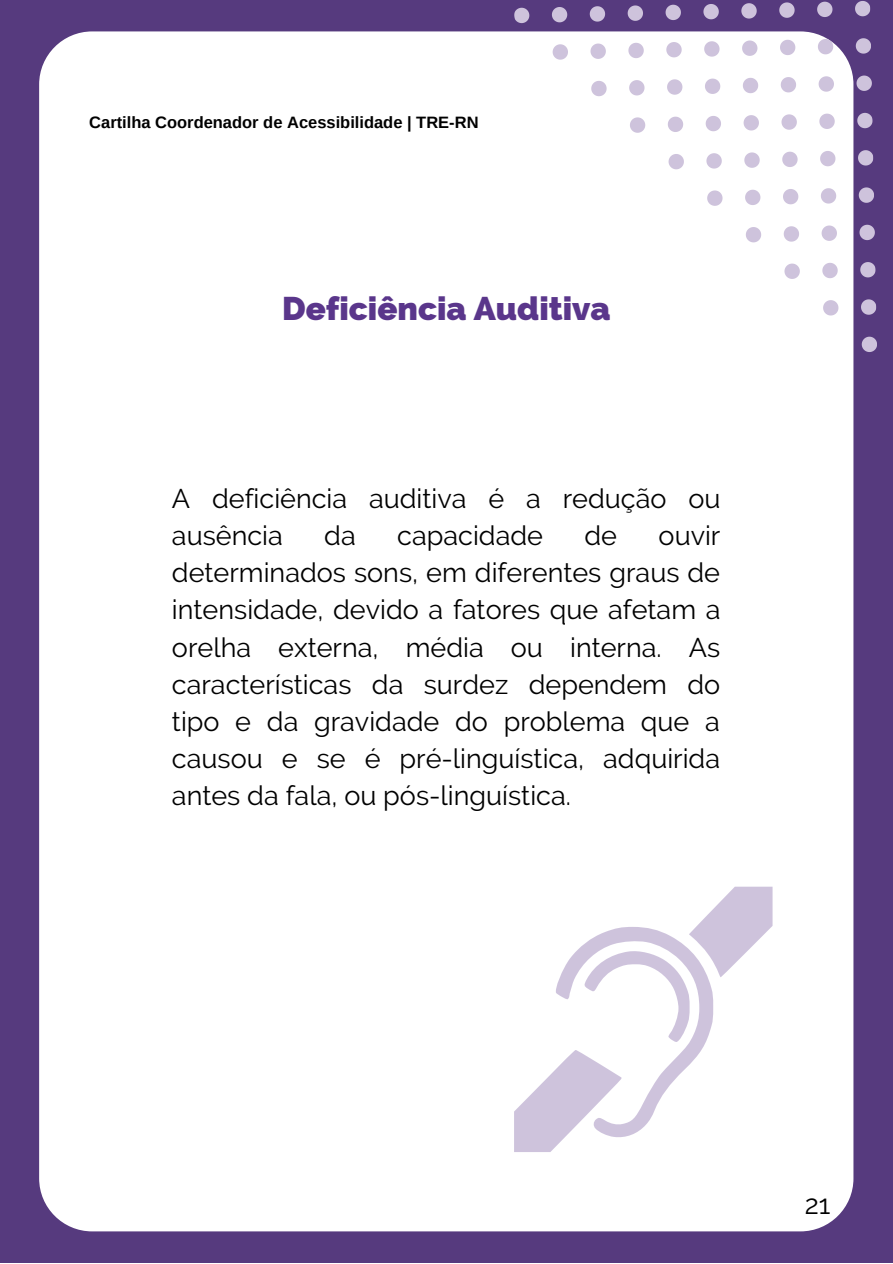
<style>
.page{position:relative;width:893px;height:1264px;background:#fff}
.page>*{position:absolute;margin:0;border:0;box-sizing:border-box;transform-origin:0 0}
.t1{font:800 33px "Raleway";color:#5a368b}
.t2{font:27px/37px "Raleway";color:#000}
.t3{font:700 16.5px "Arimo";color:#000}
</style>
<div class="page">
<div style="left:0;top:0;width:892px;height:1262px;background:#563a7e"></div>
<div style="left:39px;top:31px;width:814px;height:1200px;background:#fff;border-radius:53px"></div>
<svg style="left:861px;top:336px;width:16px;height:16px"></svg>
<svg style="left:861px;top:299px;width:15px;height:16px"></svg>
<svg style="left:823px;top:300px;width:15px;height:15px"></svg>
<svg style="left:860px;top:262px;width:15px;height:15px"></svg>
<svg style="left:822px;top:263px;width:15px;height:15px"></svg>
<svg style="left:784px;top:263px;width:15px;height:16px"></svg>
<svg style="left:859px;top:224px;width:15px;height:16px"></svg>
<svg style="left:821px;top:225px;width:16px;height:16px"></svg>
<svg style="left:783px;top:226px;width:16px;height:16px"></svg>
<svg style="left:746px;top:227px;width:15px;height:15px"></svg>
<svg style="left:858px;top:187px;width:16px;height:16px"></svg>
<svg style="left:821px;top:188px;width:15px;height:16px"></svg>
<svg style="left:783px;top:189px;width:15px;height:15px"></svg>
<svg style="left:745px;top:189px;width:15px;height:16px"></svg>
<svg style="left:707px;top:190px;width:15px;height:16px"></svg>
<svg style="left:858px;top:150px;width:15px;height:16px"></svg>
<svg style="left:820px;top:151px;width:15px;height:15px"></svg>
<svg style="left:782px;top:151px;width:15px;height:16px"></svg>
<svg style="left:744px;top:152px;width:15px;height:16px"></svg>
<svg style="left:706px;top:153px;width:15px;height:16px"></svg>
<svg style="left:668px;top:154px;width:16px;height:15px"></svg>
<svg style="left:857px;top:113px;width:15px;height:15px"></svg>
<svg style="left:819px;top:113px;width:15px;height:16px"></svg>
<svg style="left:781px;top:114px;width:16px;height:16px"></svg>
<svg style="left:743px;top:115px;width:16px;height:16px"></svg>
<svg style="left:705px;top:116px;width:16px;height:15px"></svg>
<svg style="left:668px;top:116px;width:15px;height:16px"></svg>
<svg style="left:630px;top:117px;width:15px;height:16px"></svg>
<svg style="left:856px;top:75px;width:15px;height:16px"></svg>
<svg style="left:818px;top:76px;width:16px;height:16px"></svg>
<svg style="left:780px;top:77px;width:16px;height:16px"></svg>
<svg style="left:743px;top:78px;width:15px;height:15px"></svg>
<svg style="left:705px;top:78px;width:15px;height:16px"></svg>
<svg style="left:667px;top:79px;width:15px;height:16px"></svg>
<svg style="left:629px;top:80px;width:15px;height:16px"></svg>
<svg style="left:591px;top:81px;width:15px;height:15px"></svg>
<svg style="left:855px;top:38px;width:16px;height:16px"></svg>
<svg style="left:818px;top:39px;width:15px;height:15px"></svg>
<svg style="left:780px;top:40px;width:15px;height:15px"></svg>
<svg style="left:742px;top:40px;width:15px;height:16px"></svg>
<svg style="left:704px;top:41px;width:15px;height:16px"></svg>
<svg style="left:666px;top:42px;width:15px;height:16px"></svg>
<svg style="left:628px;top:43px;width:16px;height:15px"></svg>
<svg style="left:590px;top:43px;width:16px;height:16px"></svg>
<svg style="left:552px;top:44px;width:16px;height:16px"></svg>
<svg style="left:855px;top:1px;width:15px;height:15px"></svg>
<svg style="left:817px;top:2px;width:15px;height:15px"></svg>
<svg style="left:779px;top:2px;width:15px;height:16px"></svg>
<svg style="left:741px;top:3px;width:15px;height:16px"></svg>
<svg style="left:703px;top:4px;width:16px;height:15px"></svg>
<svg style="left:665px;top:5px;width:16px;height:15px"></svg>
<svg style="left:627px;top:5px;width:16px;height:16px"></svg>
<svg style="left:589px;top:6px;width:16px;height:16px"></svg>
<svg style="left:551px;top:7px;width:16px;height:15px"></svg>
<svg style="left:514px;top:8px;width:15px;height:15px"></svg>
<svg style="left:514px;top:886px;width:258px;height:266px"></svg>
<p class="t3" style="left:89px;top:113px;width:391px">Cartilha Coordenador de Acessibilidade | TRE-RN</p>
<p class="t1" style="left:282px;top:289px;width:330px">Deficiência Auditiva</p>
<p class="t2" style="left:172px;top:480px;width:550px">A deficiência auditiva é a redução ou ausência</p>
<p class="t2" style="left:172px;top:517px;width:550px;text-align:justify;text-indent:486px">ouvir determinados sons, em diferentes graus de intensidade, devido a fatores que afetam a orelha externa, média ou interna. As características da surdez dependem do tipo e da gravidade do problema que a causou e se é pré-linguística, adquirida antes da fala, ou pós-linguística.</p>
<p class="t2" style="left:324px;top:517px;width:33px">da</p>
<p class="t2" style="left:397px;top:517px;width:147px">capacidade</p>
<p class="t2" style="left:584px;top:517px;width:34px">de</p>
<p class="t2" style="left:804px;top:1185px;width:27px">21</p>
</div>
